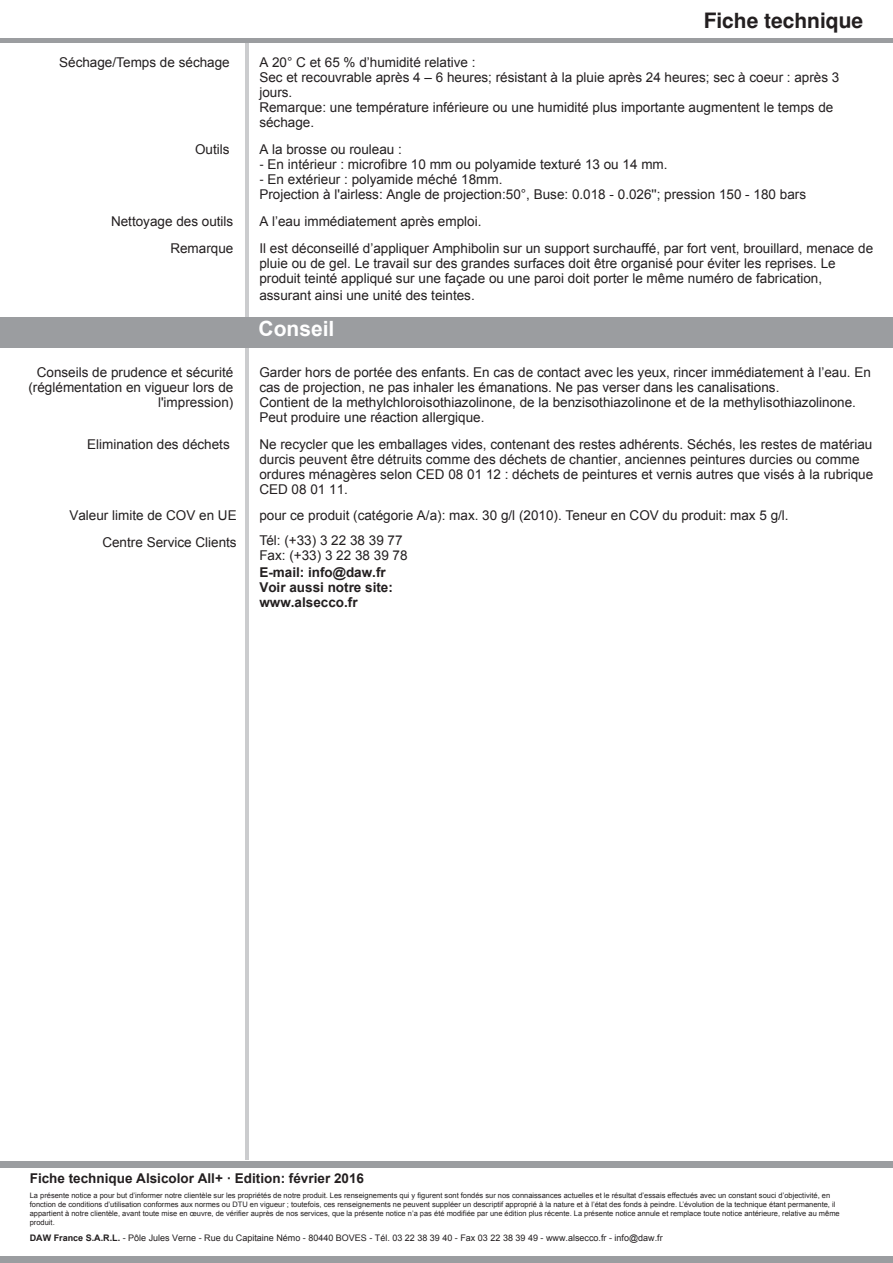
<style>
.page{position:relative;width:893px;height:1263px;background:#fff}
.page>*{position:absolute;margin:0;border:0;box-sizing:border-box;transform-origin:0 0}
.t1{font:700 21px "Helvetica Neue";color:#231f20}
.t2{font:700 21px "Arial";color:#fff}
.t3{font:13.5px/15px "Arial";color:#231f20}
.t4{font:700 13.5px/15px "Arial";color:#231f20}
.t5{font:9px "Arial";color:#231f20}
.t6{font:7.5px/9px "Arial";color:#231f20}
.s1{font-family:"Helvetica Neue"}
.s2{font-weight:700}
</style>
<div class="page">
<hr style="left:246px;top:43px;width:3px;height:1220px;background:#cbccce">
<div style="left:0;top:38px;width:893px;height:5px;background:#9b9da0"></div>
<div style="left:0;top:317px;width:893px;height:31px;background:#9b9da0"></div>
<div style="left:0;top:1161px;width:893px;height:6px;background:#9b9da0"></div>
<div style="left:0;top:1256px;width:893px;height:7px;background:#9b9da0"></div>
<p class="t1" style="left:704px;top:8px;width:161px">Fiche technique</p>
<p class="t3" style="left:59px;top:55px;width:172px">Séchage/Temps de séchage</p>
<p class="t3" style="left:259px;top:55px;width:582px">A 20° C et 65 % d’humidité relative :<br>Sec et recouvrable après 4 – 6 heures; résistant à la pluie après 24 heures; sec à coeur : après 3 jours.<br>Remarque: une température inférieure ou une humidité plus importante augmentent le temps de séchage.</p>
<p class="t3" style="left:259px;top:142px;width:144px">A la brosse ou rouleau :</p>
<p class="t3" style="left:259px;top:157px;width:410px"><span class="s1">-</span> En intérieur : microfibre 10 mm ou polyamide texturé 13 ou 14 mm.</p>
<p class="t3" style="left:259px;top:172px;width:548px"><span class="s1">-</span> En extérieur : polyamide méché 18mm.<br>Projection à l'airless: Angle de projection:50°, Buse: 0.018 - 0.026''; pression 150 - 180 bars</p>
<p class="t3" style="left:195px;top:142px;width:36px">Outils</p>
<p class="t3" style="left:111px;top:208px;width:124px;line-height:26.8px;text-align:right">Nettoyage des outils<br>Remarque</p>
<p class="t3" style="left:28px;top:365px;width:206px;text-align:right">Conseils de prudence et sécurité (réglémentation en vigueur lors de l'impression)</p>
<p class="t3" style="left:87px;top:436px;width:144px">Elimination des déchets</p>
<p class="t3" style="left:69px;top:502px;width:169px;line-height:26.8px;text-align:right">Valeur limite de COV en UE<br>Centre Service Clients</p>
<p class="t3" style="left:259px;top:208px;width:615px;line-height:26.8px">A l’eau immédiatement après emploi.<br>Il est déconseillé d’appliquer Amphibolin sur un support surchauffé, par fort vent, brouillard, menace de</p>
<p class="t3" style="left:259px;top:256px;width:578px">pluie ou de gel. Le travail sur des grandes surfaces doit être organisé pour éviter les reprises. Le produit teinté appliqué sur une façade ou une paroi doit porter le même numéro de fabrication,</p>
<p class="t3" style="left:259px;top:288px;width:217px">assurant ainsi une unité des teintes.</p>
<p class="t2" style="left:259px;top:315px;width:77px">Conseil</p>
<p class="t3" style="left:259px;top:365px;width:613px">Garder hors de portée des enfants. En cas de contact avec les yeux, rincer immédiatement à l’eau. En cas de projection, ne pas inhaler les émanations. Ne pas verser dans les canalisations.<br>Contient de la methylchloroisothiazolinone, de la benzisothiazolinone et de la methylisothiazolinone.<br>Peut produire une réaction allergique.</p>
<p class="t3" style="left:259px;top:436px;width:615px">Ne recycler que les emballages vides, contenant des restes adhérents. Séchés, les restes de matériau durcis peuvent être détruits comme des déchets de chantier, anciennes peintures durcies ou comme ordures ménagères selon CED 08 01 12 : déchets de peintures et vernis autres que visés à la rubrique CED 08 01 11.</p>
<p class="t3" style="left:259px;top:503px;width:531px;line-height:24.9px">pour ce produit (catégorie A/a): max. 30 g/l (2010). Teneur en COV du produit: max 5 g/l.<br>Tél: (+33) 3 22 38 39 77</p>
<p class="t3" style="left:259px;top:547px;width:150px;line-height:17px">Fax: (+33) 3 22 38 39 78<br><span class="s2">E-mail: info@daw.fr</span></p>
<p class="t4" style="left:259px;top:580px;width:135px">Voir aussi notre site: www.alsecco.fr</p>
<p class="t4" style="left:30px;top:1171px;width:336px">Fiche technique Alsicolor All+ · Edition: février 2016</p>
<p class="t6" style="left:30px;top:1191px;width:811px">La présente notice a pour but d’informer notre clientèle sur les propriétés de notre produit. Les renseignements qui y figurent sont fondés sur nos connaissances actuelles et le résultat d’essais effectués avec un constant souci d’objectivité, en fonction de conditions d’utilisation conformes aux normes ou DTU en vigueur ; toutefois, ces renseignements ne peuvent suppléer un descriptif approprié à la nature et à l’état des fonds à peindre. L’évolution de la technique étant permanente, il appartient à notre clientèle, avant toute mise en œuvre, de vérifier auprès de nos services, que la présente notice n’a pas été modifiée par une édition plus récente. La présente notice annule et remplace toute notice antérieure, relative au même produit.</p>
<p class="t5" style="left:30px;top:1232px;width:634px"><span class="s2">DAW France S.A.R.L.</span> - Pôle Jules Verne - Rue du Capitaine Némo - 80440 BOVES - Tél. 03 22 38 39 40 - Fax 03 22 38 39 49 - www.alsecco.fr - info@daw.fr</p>
</div>
